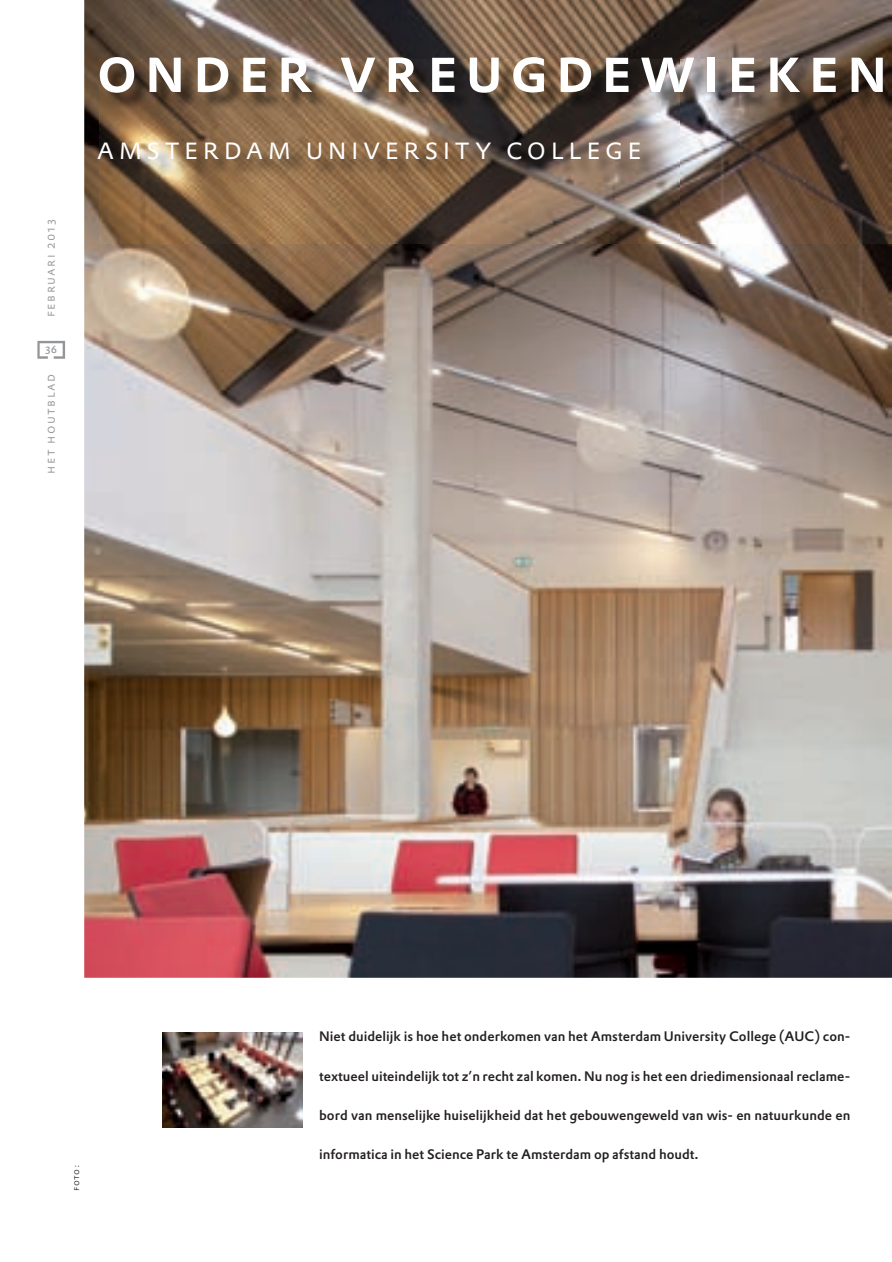
<style>
.page{position:relative;width:892px;height:1262px;background:#fff}
.page>*{position:absolute;margin:0;border:0;box-sizing:border-box;transform-origin:0 0}
.t1{font:500 64.5px "DTL Prokyon TOT Caps";letter-spacing:.1em;color:#fff}
.t2{font:300 31.5px "DTL Prokyon TOT Caps";letter-spacing:.1em;color:#fff}
.t3{font:500 13.5px "DTL Prokyon TOT";color:#231f20}
.t4{font:300 13.05px "DTL Prokyon TOT Caps";letter-spacing:.115em;color:#939598}
.t5{font:12px "DTL Prokyon TOT Caps";color:#939598}
.t6{font:300 9px "DTL Prokyon TOT Caps";color:#231f20}
</style>
<div class="page">
<img style="left:84px;top:0;width:807px;height:977px">
<svg style="left:37px;top:341px;width:28px;height:17px"></svg>
<img style="left:100px;top:59px;width:791px;height:184px">
<img style="left:162px;top:1032px;width:140px;height:95px">
<p class="t4" style="left:42px;top:317px;width:100px;rotate:-90deg">februari 2013</p>
<p class="t5" style="left:45px;top:341px;width:14px">36</p>
<p class="t4" style="left:42px;top:473px;width:102px;rotate:-90deg">het houtblad</p>
<h1 class="t1" style="left:96px;top:27px;width:793px">onder vreugdewieken</h1>
<h2 class="t2" style="left:96px;top:128px;width:547px">amsterdam university college</h2>
<p class="t6" style="left:70px;top:1190px;width:27px;rotate:-90deg">foto:</p>
<p class="t3" style="left:319px;top:1027px;width:532px">Niet duidelijk is hoe het onderkomen van het Amsterdam University College (AUC) con-</p>
<p class="t3" style="left:319px;top:1066px;width:532px">textueel uiteindelijk tot z’n recht zal komen. Nu nog is het een driedimensionaal reclame-</p>
<p class="t3" style="left:319px;top:1105px;width:532px">bord van menselijke huiselijkheid dat het gebouwengeweld van wis- en natuurkunde en</p>
<p class="t3" style="left:319px;top:1144px;width:381px">informatica in het Science Park te Amsterdam op afstand houdt.</p>
</div>
